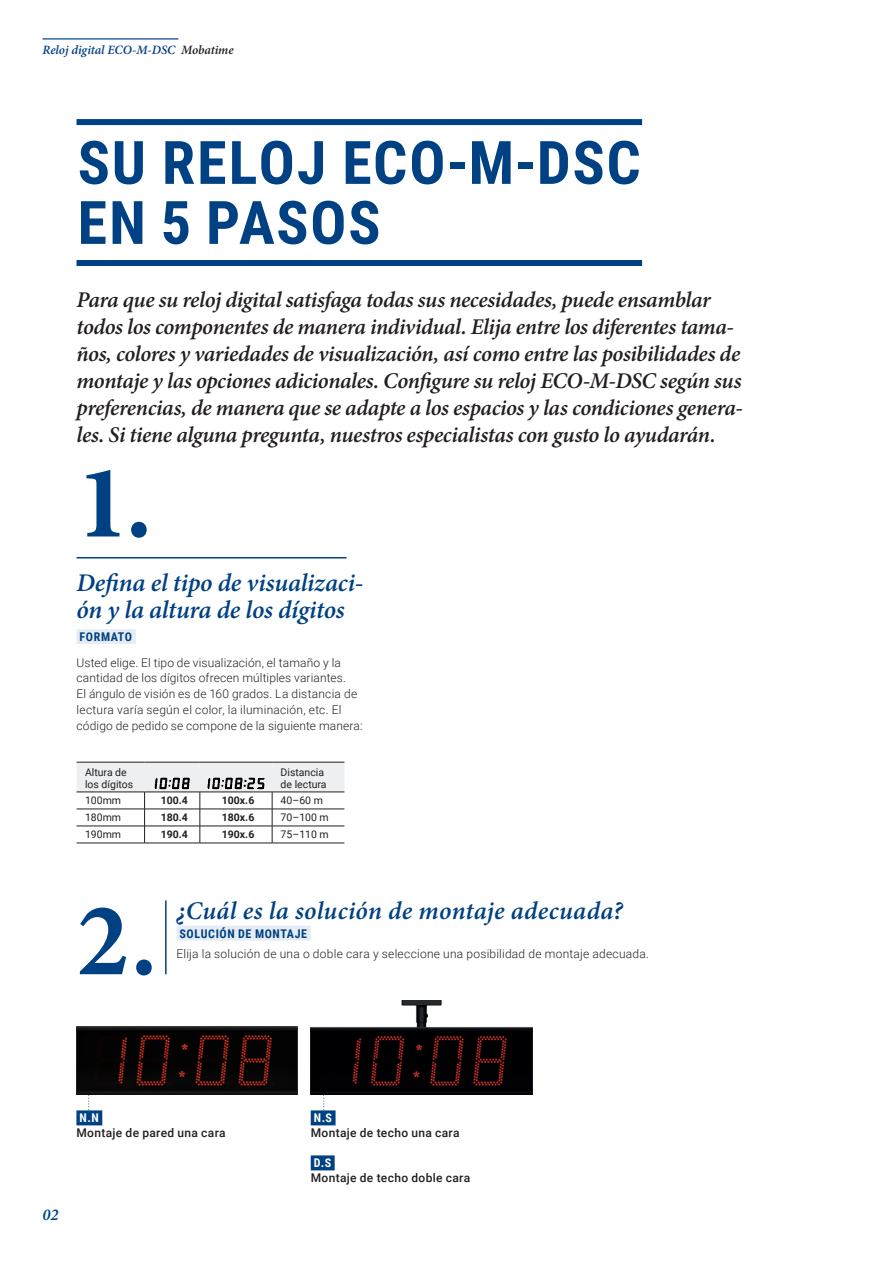
<style>
.page{position:relative;width:893px;height:1263px;background:#fff}
.page>*{position:absolute;margin:0;border:0;box-sizing:border-box;transform-origin:0 0}
.t1{font:700 105px "Minion Pro";color:#004183}
.t2{font:700 60px/60px "Roboto Condensed";letter-spacing:.03em;color:#004183}
.t3{font:italic 600 25.5px/27px "Minion Pro";color:#004183}
.t4{font:italic 600 22.5px/27px "Minion Pro";letter-spacing:-.02em;color:#231f20}
.t5{font:italic 600 16.5px "Minion Pro";color:#004183}
.t6{font:italic 600 12.75px "Minion Pro";letter-spacing:-.005em;color:#004183}
.t7{font:300 12px/15.8px "Roboto";letter-spacing:.015em;color:#231f20}
.t8{font:500 12px "Roboto";letter-spacing:.03em;color:#231f20}
.t9{font:700 12px "Roboto Condensed";letter-spacing:.05em;color:#004183}
.t10{font:700 12px "Roboto Condensed";color:#fff}
.t11{font:10.5px/12px "Roboto";color:#231f20}
.t12{font:700 10.5px "Roboto";color:#231f20}
.s1{color:#231f20}
</style>
<div class="page">
<svg style="left:323px;top:1094px;width:2px;height:16px"></svg>
<svg style="left:88px;top:1094px;width:2px;height:16px"></svg>
<img style="left:76px;top:1027px;width:222px;height:67px">
<img style="left:311px;top:1000px;width:221px;height:94px">
<div style="left:77px;top:119px;width:565px;height:6px;background:#004183"></div>
<div style="left:77px;top:260px;width:565px;height:6px;background:#004183"></div>
<div style="left:77px;top:629px;width:59px;height:15px;background:#e6ecf3"></div>
<hr style="left:77px;top:843px;width:68px;height:1px;background:#231f20">
<hr style="left:145px;top:843px;width:55px;height:1px;background:#231f20">
<hr style="left:200px;top:843px;width:72px;height:1px;background:#231f20">
<hr style="left:272px;top:843px;width:72px;height:1px;background:#231f20">
<svg style="left:77px;top:762px;width:267px;height:81px"></svg>
<hr style="left:77px;top:557px;width:270px;height:1px;background:#004183">
<hr style="left:43px;top:38px;width:135px;height:2px;background:#004183">
<div style="left:176px;top:925px;width:135px;height:15px;background:#e6ecf3"></div>
<hr style="left:165px;top:900px;width:2px;height:74px;background:#004183">
<div style="left:76px;top:1110px;width:26px;height:15px;background:#004183"></div>
<div style="left:311px;top:1110px;width:25px;height:15px;background:#004183"></div>
<div style="left:311px;top:1155px;width:24px;height:15px;background:#004183"></div>
<p class="t6" style="left:43px;top:41px;width:193px">Reloj digital ECO-M-DSC <span class="s1">Mobatime</span></p>
<p class="t2" style="left:78px;top:130px;width:565px">SU RELOJ ECO-M-DSC<br>EN 5 PASOS</p>
<p class="t4" style="left:77px;top:286px;width:668px">Para que su reloj digital satisfaga todas sus necesidades, puede ensamblar todos los componentes de manera individual. Elija entre los diferentes tama&shy;ños, colores y variedades de visualización, así como entre las posibilidades de montaje y las opciones adicionales. Configure su reloj ECO-M-DSC según sus preferencias, de manera que se adapte a los espacios y las condiciones genera&shy;les. Si tiene alguna pregunta, nuestros especialistas con gusto lo ayudarán.</p>
<p class="t1" style="left:77px;top:429px;width:77px">1.</p>
<p class="t3" style="left:77px;top:569px;width:288px">Defina el tipo de visualizaci&shy;ón y la altura de los dígitos</p>
<p class="t9" style="left:80px;top:628px;width:54px">FORMATO</p>
<p class="t7" style="left:77px;top:654px;width:288px">Usted elige. El tipo de visualización, el tamaño y la cantidad de los dígitos ofrecen múltiples variantes.<br>El ángulo de visión es de 160 grados. La distancia de lectura varía según el color, la iluminación, etc. El código de pedido se compone de la siguiente manera:</p>
<p class="t11" style="left:85px;top:765px;width:50px">Altura de los dígitos</p>
<p class="t11" style="left:281px;top:765px;width:47px">Distancia de lectura</p>
<p class="t11" style="left:85px;top:794px;width:38px">100mm</p>
<p class="t12" style="left:161px;top:793px;width:29px">100.4</p>
<p class="t12" style="left:222px;top:793px;width:34px">100x.6</p>
<p class="t11" style="left:281px;top:794px;width:44px">40–60 m</p>
<p class="t11" style="left:85px;top:811px;width:38px">180mm</p>
<p class="t12" style="left:161px;top:810px;width:29px">180.4</p>
<p class="t12" style="left:222px;top:810px;width:34px">180x.6</p>
<p class="t11" style="left:281px;top:811px;width:50px">70–100 m</p>
<p class="t11" style="left:85px;top:828px;width:38px">190mm</p>
<p class="t12" style="left:161px;top:827px;width:29px">190.4</p>
<p class="t12" style="left:222px;top:827px;width:34px">190x.6</p>
<p class="t11" style="left:281px;top:828px;width:50px">75–110 m</p>
<p class="t1" style="left:76px;top:867px;width:82px">2.</p>
<p class="t3" style="left:176px;top:897px;width:448px">¿Cuál es la solución de montaje adecuada?</p>
<p class="t9" style="left:180px;top:925px;width:129px">SOLUCIÓN DE MONTAJE</p>
<p class="t7" style="left:176px;top:946px;width:474px">Elija la solución de una o doble cara y seleccione una posibilidad de montaje adecuada.</p>
<p class="t10" style="left:80px;top:1110px;width:21px">N.N</p>
<p class="t8" style="left:76px;top:1125px;width:151px">Montaje de pared una cara</p>
<p class="t5" style="left:43px;top:1203px;width:17px">02</p>
<p class="t10" style="left:314px;top:1110px;width:20px">N.S</p>
<p class="t8" style="left:311px;top:1125px;width:150px">Montaje de techo una cara</p>
<p class="t10" style="left:314px;top:1155px;width:19px">D.S</p>
<p class="t8" style="left:311px;top:1170px;width:161px">Montaje de techo doble cara</p>
</div>
